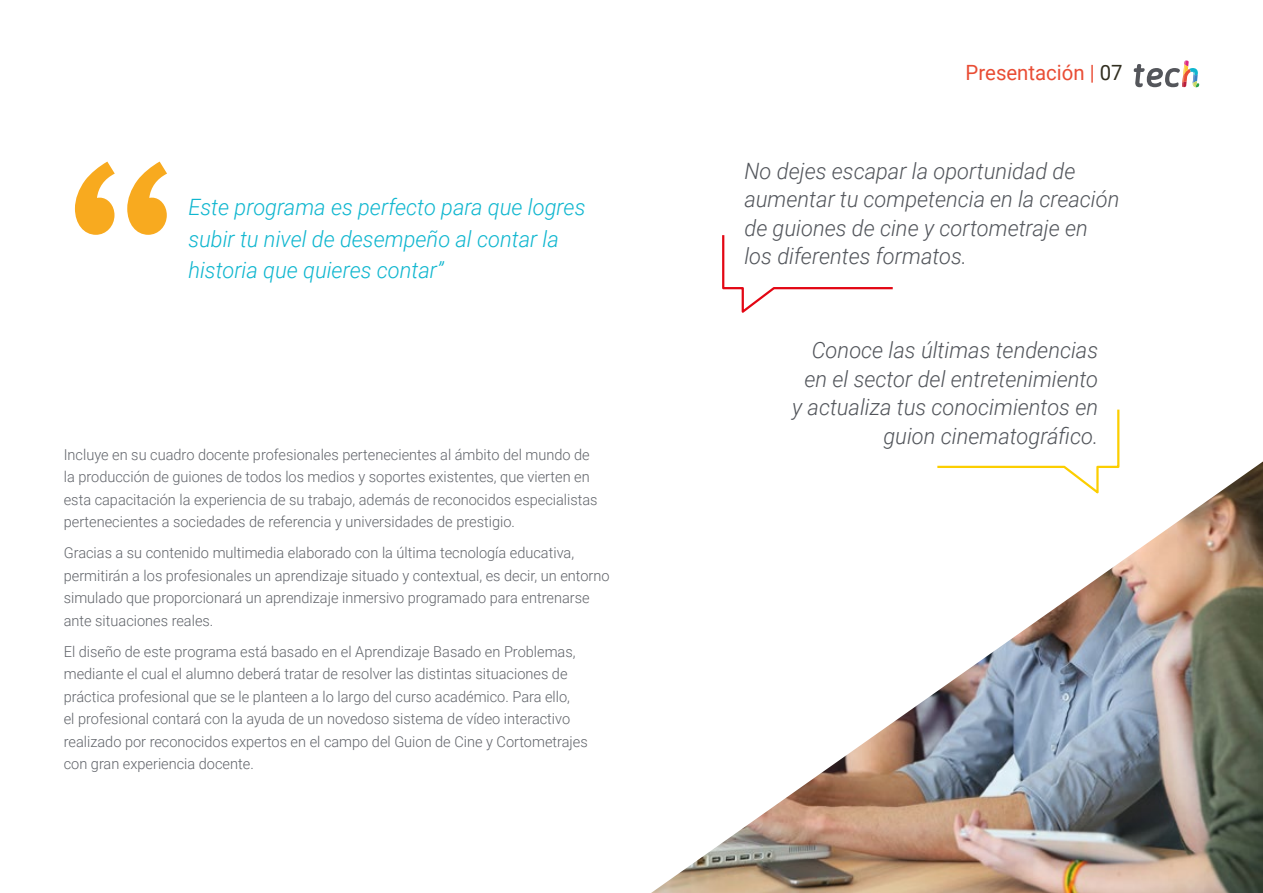
<style>
.page{position:relative;width:1263px;height:893px;background:#fff}
.page>*{position:absolute;margin:0;border:0;box-sizing:border-box;transform-origin:0 0}
.t1{font:italic 300 22.5px/28.5px "Roboto";color:#52555b;text-align:right}
.t2{font:italic 300 22.5px/31.5px "Roboto";color:#0fb6cf}
.t3{font:21px "Roboto";color:#e94d35}
.t4{font:300 15px/22.5px "Roboto";color:#61646a}
.s1{color:#312e20}
</style>
<div class="page">
<svg style="left:75px;top:162px;width:92px;height:73px"></svg>
<img style="left:651px;top:461px;width:612px;height:432px">
<svg style="left:1134px;top:61px;width:65px;height:27px"></svg>
<svg style="left:935px;top:409px;width:185px;height:88px"></svg>
<svg style="left:722px;top:235px;width:171px;height:78px"></svg>
<h1 class="t2" style="left:188px;top:190px;width:399px">Este programa es perfecto para que logres subir tu nivel de desempeño al contar la historia que quieres contar”</h1>
<p class="t4" style="left:64px;top:443px;width:535px">Incluye en su cuadro docente profesionales pertenecientes al ámbito del mundo de la producción de guiones de todos los medios y soportes existentes, que vierten en esta capacitación la experiencia de su trabajo, además de reconocidos especialistas pertenecientes a sociedades de referencia y universidades de prestigio.</p>
<p class="t4" style="left:64px;top:541px;width:547px">Gracias a su contenido multimedia elaborado con la última tecnología educativa, permitirán a los profesionales un aprendizaje situado y contextual, es decir, un entorno simulado que proporcionará un aprendizaje inmersivo programado para entrenarse ante situaciones reales.</p>
<p class="t4" style="left:64px;top:640px;width:525px">El diseño de este programa está basado en el Aprendizaje Basado en Problemas, mediante el cual el alumno deberá tratar de resolver las distintas situaciones de práctica profesional que se le planteen a lo largo del curso académico. Para ello,<br>el profesional contará con la ayuda de un novedoso sistema de vídeo interactivo realizado por reconocidos expertos en el campo del Guion de Cine y Cortometrajes con gran experiencia docente.</p>
<h2 class="t3" style="left:966px;top:57px;width:159px">Presentación | <span class="s1">07</span></h2>
<h1 class="t1" style="left:744px;top:156px;width:376px;text-align:left">No dejes escapar la oportunidad de aumentar tu competencia en la creación de guiones de cine y cortometraje en los diferentes formatos.</h1>
<h1 class="t1" style="left:792px;top:335px;width:308px">Conoce las últimas tendencias en el sector del entretenimiento y actualiza tus conocimientos en guion cinematográfico.</h1>
</div>
